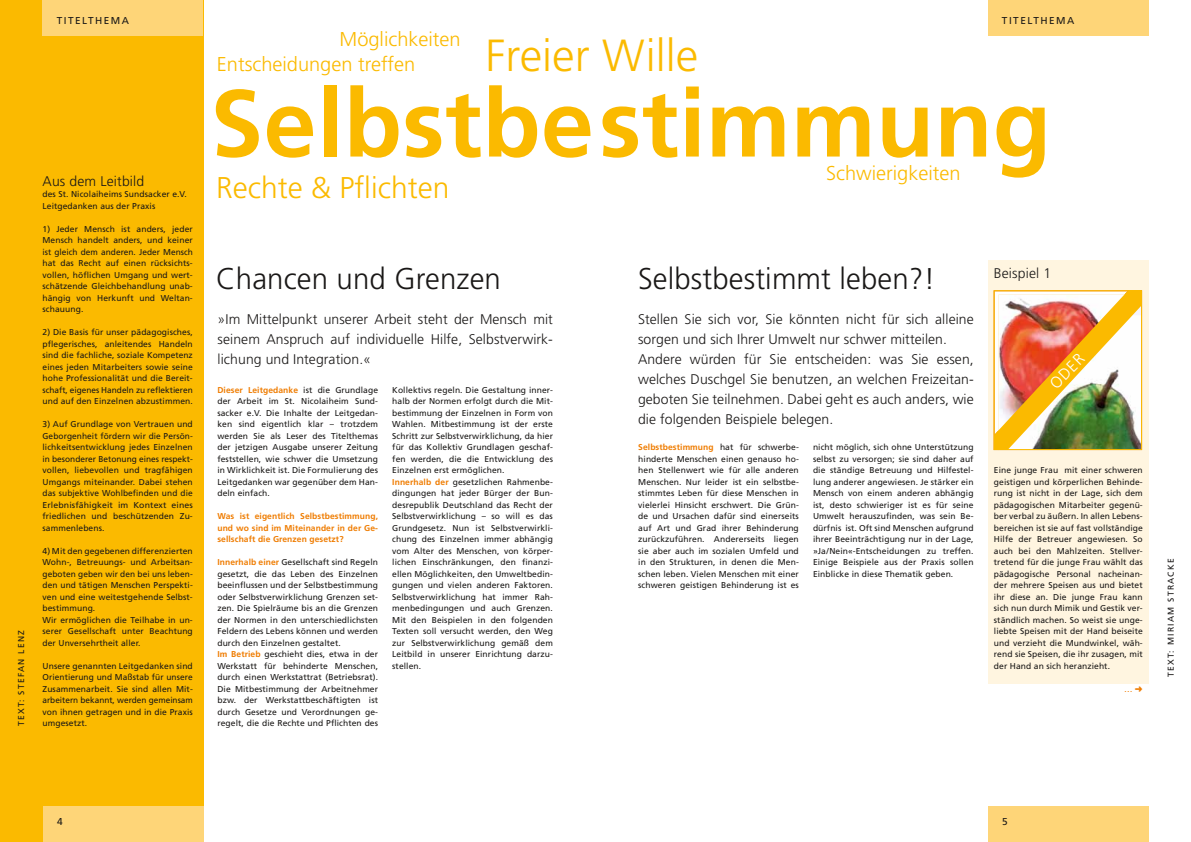
<style>
.page{position:relative;width:1191px;height:842px;background:#fff}
.page>*{position:absolute;margin:0;border:0;box-sizing:border-box;transform-origin:0 0}
.t1{font:700 95px "Frutiger LT";letter-spacing:.005em;color:#fbba00}
.t2{font:300 45px "Frutiger LT";color:#fbba00}
.t3{font:300 30px "Frutiger LT";letter-spacing:.005em;color:#1a1817}
.t4{font:300 30px "Frutiger LT";color:#fbba00}
.t5{font:300 20px "Frutiger LT";color:#fbba00}
.t6{font:300 16px "Frutiger LT";color:#fff}
.t7{font:300 14px/20px "Frutiger LT";letter-spacing:.005em;color:#1a1817;text-align:justify}
.t8{font:10px "Frutiger LT";letter-spacing:.15em;color:#1a1817}
.t9{font:8.5px/11.5px "Frutiger LT";letter-spacing:.01em;color:#1a1817;text-align:justify}
.t10{font:700 8.5px/11.5px "Frutiger LT";letter-spacing:.01em;color:#ef7c00;text-align:justify}
.t11{font:8.5px "Frutiger LT";letter-spacing:.15em;color:#1a1817}
.t12{font:8.5px "Frutiger LT";color:#ef7c00}
.s1{font-weight:700;color:#ef7c00}
</style>
<div class="page">
<div style="left:0;top:0;width:203px;height:842px;background:#fbba00"></div>
<div style="left:987px;top:260px;width:161px;height:424px;background:#fff5e0"></div>
<div style="left:987px;top:807px;width:161px;height:35px;background:#fed578"></div>
<div style="left:43px;top:0;width:160px;height:35px;background:#fed578"></div>
<div style="left:987px;top:0;width:161px;height:35px;background:#fed578"></div>
<div style="left:43px;top:807px;width:160px;height:35px;background:#fed578"></div>
<img style="left:995px;top:292px;width:145px;height:156px">
<div style="left:993px;top:290px;width:149px;height:160px;border:1px solid #fbba00"></div>
<p class="t11" style="left:16px;top:726px;width:98px;rotate:-90deg">TEXT: STEFAN LENZ</p>
<p class="t8" style="left:57px;top:14px;width:74px">TITELTHEMA</p>
<p class="t8" style="left:1002px;top:14px;width:74px">TITELTHEMA</p>
<h3 class="t7" style="left:43px;top:171px;width:103px">Aus dem Leitbild</h3>
<p class="t9" style="left:43px;top:189px;width:146px">des St. Nicolaiheims Sundsacker e.V.<br>Leitgedanken aus der Praxis</p>
<p class="t9" style="left:43px;top:223px;width:152px">1) Jeder Mensch ist anders, jeder Mensch handelt anders, und keiner ist gleich dem anderen. Jeder Mensch hat das Recht auf einen rücksichts&shy;vollen, höflichen Umgang und wert&shy;schätzende Gleichbehandlung unab&shy;hängig von Herkunft und Weltan&shy;schauung.</p>
<p class="t9" style="left:43px;top:327px;width:152px">2) Die Basis für unser pädagogisches, pflegerisches, anleitendes Handeln sind die fachliche, soziale Kompetenz eines jeden Mitarbeiters sowie seine hohe Professionalität und die Bereit&shy;schaft, eigenes Handeln zu reflektieren und auf den Einzelnen abzustimmen.</p>
<p class="t9" style="left:43px;top:419px;width:152px">3) Auf Grundlage von Vertrauen und Geborgenheit fördern wir die Persön&shy;lichkeitsentwicklung jedes Einzelnen in besonderer Betonung eines respekt&shy;vollen, liebevollen und tragfähigen Umgangs miteinander. Dabei stehen das subjektive Wohlbefinden und die Erlebnisfähigkeit im Kontext eines friedlichen und beschützenden Zu&shy;sammenlebens.</p>
<p class="t9" style="left:43px;top:545px;width:152px;text-align:left">4) Mit den gegebenen differenzierten<br>Wohn-, Betreuungs- und Arbeitsan&shy;geboten geben wir den bei uns leben&shy;den und tätigen Menschen Perspekti&shy;ven und eine weitestgehende Selbst&shy;bestimmung.<br>Wir ermöglichen die Teilhabe in un&shy;serer Gesellschaft unter Beachtung der Unversehrtheit aller.</p>
<p class="t9" style="left:43px;top:660px;width:152px">Unsere genannten Leitgedanken sind Orientierung und Maßstab für unsere Zusammenarbeit. Sie sind allen Mit&shy;arbeitern bekannt, werden gemeinsam von ihnen getragen und in die Praxis umgesetzt.</p>
<h3 class="t5" style="left:339px;top:28px;width:123px">Möglichkeiten</h3>
<h3 class="t5" style="left:217px;top:53px;width:200px">Entscheidungen treffen</h3>
<h2 class="t2" style="left:485px;top:30px;width:214px">Freier Wille</h2>
<h1 class="t1" style="left:210px;top:68px;width:842px">Selbstbestimmung</h1>
<h3 class="t5" style="left:826px;top:162px;width:136px">Schwierigkeiten</h3>
<h3 class="t4" style="left:216px;top:170px;width:235px">Rechte &amp; Pflichten</h3>
<h3 class="t3" style="left:216px;top:262px;width:286px">Chancen und Grenzen</h3>
<h3 class="t3" style="left:638px;top:262px;width:299px">Selbstbestimmt leben?!</h3>
<h3 class="t7" style="left:218px;top:310px;width:337px">»Im Mittelpunkt unserer Arbeit steht der Mensch mit seinem Anspruch auf individuelle Hilfe, Selbstverwirk&shy;lichung und Integration.«</h3>
<p class="t7" style="left:638px;top:310px;width:337px;text-align:left">Stellen Sie sich vor, Sie könnten nicht für sich alleine sorgen und sich Ihrer Umwelt nur schwer mitteilen.<br>Andere würden für Sie entscheiden: was Sie essen, welches Duschgel Sie benutzen, an welchen Freizeitan&shy;geboten Sie teilnehmen. Dabei geht es auch anders, wie die folgenden Beispiele belegen.</p>
<p class="t9" style="left:217px;top:384px;width:162px"><span class="s1">Dieser Leitgedanke</span> ist die Grundlage der Arbeit im St. Nicolaiheim Sund&shy;sacker e.V. Die Inhalte der Leitgedan&shy;ken sind eigentlich klar – trotzdem werden Sie als Leser des Titelthemas der jetzigen Ausgabe unserer Zeitung feststellen, wie schwer die Umsetzung in Wirklichkeit ist. Die Formulierung des Leitgedanken war gegenüber dem Han&shy;deln einfach.</p>
<p class="t10" style="left:217px;top:511px;width:162px">Was ist eigentlich Selbstbestimmung, und wo sind im Miteinander in der Ge&shy;sellschaft die Grenzen gesetzt?</p>
<p class="t9" style="left:217px;top:557px;width:162px;text-align:left"><span class="s1">Innerhalb einer</span> Gesellschaft sind Regeln gesetzt, die das Leben des Einzelnen beeinflussen und der Selbstbestimmung oder Selbstverwirklichung Grenzen set&shy;zen. Die Spielräume bis an die Grenzen der Normen in den unterschiedlichsten Feldern des Lebens können und werden durch den Einzelnen gestaltet.<br><span class="s1">Im Betrieb</span> geschieht dies, etwa in der Werkstatt für behinderte Menschen, durch einen Werkstattrat (Betriebsrat).<br>Die Mitbestimmung der Arbeitnehmer bzw. der Werkstattbeschäftigten ist durch Gesetze und Verordnungen ge&shy;regelt, die die Rechte und Pflichten des</p>
<p class="t9" style="left:392px;top:384px;width:162px;text-align:left">Kollektivs regeln. Die Gestaltung inner&shy;halb der Normen erfolgt durch die Mit&shy;bestimmung der Einzelnen in Form von Wahlen. Mitbestimmung ist der erste Schritt zur Selbstverwirklichung, da hier für das Kollektiv Grundlagen geschaf&shy;fen werden, die die Entwicklung des Einzelnen erst ermöglichen.<br><span class="s1">Innerhalb der</span> gesetzlichen Rahmenbe&shy;dingungen hat jeder Bürger der Bun&shy;desrepublik Deutschland das Recht der Selbstverwirklichung – so will es das Grundgesetz. Nun ist Selbstverwirkli&shy;chung des Einzelnen immer abhängig vom Alter des Menschen, von körper&shy;lichen Einschränkungen, den finanzi&shy;ellen Möglichkeiten, den Umweltbedin&shy;gungen und vielen anderen Faktoren.<br>Selbstverwirklichung hat immer Rah&shy;menbedingungen und auch Grenzen.<br>Mit den Beispielen in den folgenden Texten soll versucht werden, den Weg zur Selbstverwirklichung gemäß dem Leitbild in unserer Einrichtung darzu&shy;stellen.</p>
<p class="t9" style="left:638px;top:442px;width:162px"><span class="s1">Selbstbestimmung</span> hat für schwerbe&shy;hinderte Menschen einen genauso ho&shy;hen Stellenwert wie für alle anderen Menschen. Nur leider ist ein selbstbe&shy;stimmtes Leben für diese Menschen in vielerlei Hinsicht erschwert. Die Grün&shy;de und Ursachen dafür sind einerseits auf Art und Grad ihrer Behinderung zurückzuführen. Andererseits liegen sie aber auch im sozialen Umfeld und in den Strukturen, in denen die Men&shy;schen leben. Vielen Menschen mit einer schweren geistigen Behinderung ist es</p>
<p class="t9" style="left:813px;top:442px;width:162px">nicht möglich, sich ohne Unterstützung selbst zu versorgen; sie sind daher auf die ständige Betreuung und Hilfestel&shy;lung anderer angewiesen. Je stärker ein Mensch von einem anderen abhängig ist, desto schwieriger ist es für seine Umwelt herauszufinden, was sein Be&shy;dürfnis ist. Oft sind Menschen aufgrund ihrer Beeinträchtigung nur in der Lage, »Ja/Nein«-Entscheidungen zu treffen.<br>Einige Beispiele aus der Praxis sollen Einblicke in diese Thematik geben.</p>
<h3 class="t7" style="left:994px;top:263px;width:59px">Beispiel 1</h3>
<h3 class="t6" style="left:1046px;top:379px;width:43px;rotate:-45deg">ODER</h3>
<p class="t9" style="left:994px;top:465px;width:150px">Eine junge Frau mit einer schweren geistigen und körperlichen Behinde&shy;rung ist nicht in der Lage, sich dem pädagogischen Mitarbeiter gegenü&shy;ber verbal zu äußern. In allen Lebens&shy;bereichen ist sie auf fast vollständige Hilfe der Betreuer angewiesen. So auch bei den Mahlzeiten. Stellver&shy;tretend für die junge Frau wählt das pädagogische Personal nacheinan&shy;der mehrere Speisen aus und bietet ihr diese an. Die junge Frau kann sich nun durch Mimik und Gestik ver&shy;ständlich machen. So weist sie unge&shy;liebte Speisen mit der Hand beiseite und verzieht die Mundwinkel, wäh&shy;rend sie Speisen, die ihr zusagen, mit der Hand an sich heranzieht.</p>
<p class="t12" style="left:1124px;top:684px;width:20px">… ➜</p>
<p class="t11" style="left:1166px;top:677px;width:120px;rotate:-90deg">TEXT: MIRIAM STRACKE</p>
<p class="t8" style="left:57px;top:816px;width:7px">4</p>
<p class="t8" style="left:1002px;top:816px;width:7px">5</p>
</div>
